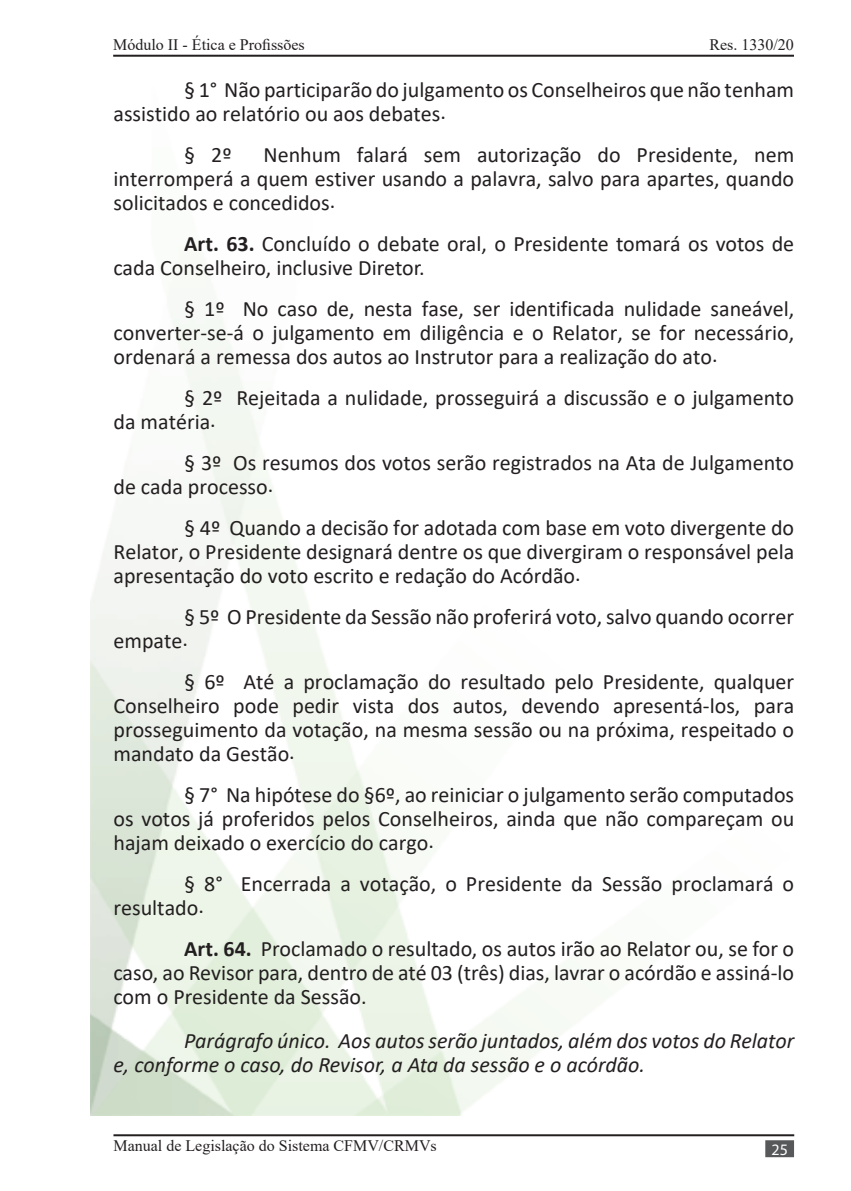
<style>
.page{position:relative;width:851px;height:1191px;background:#fff}
.page>*{position:absolute;margin:0;border:0;box-sizing:border-box;transform-origin:0 0}
.t1{font:22px/24px "Calibri";color:#231f20}
.t2{font:italic 22px/24px "Calibri";color:#231f20}
.t3{font:16px "Times New Roman";color:#231f20}
.t4{font:16px "Myriad Pro";color:#fff}
.s1{font-weight:700}
</style>
<div class="page">
<hr style="left:113px;top:1134px;width:681px;height:2px;background:#231f20">
<div style="left:765px;top:1140px;width:28px;height:17px;background:#57585a;border:2px solid #57585a"></div>
<hr style="left:113px;top:55px;width:680px;height:2px;background:#231f20">
<p class="t3" style="left:113px;top:33px;width:193px">Módulo II - Ética e Profissões</p>
<p class="t3" style="left:709px;top:33px;width:86px">Res. 1330/20</p>
<p class="t1" style="left:113px;top:77px;width:682px;text-indent:71px">§ 1° Não participarão do julgamento os Conselheiros que não tenham assistido ao relatório ou aos debates.</p>
<p class="t1" style="left:184px;top:142px;width:49px">§ 2º</p>
<p class="t1" style="left:113px;top:142px;width:682px;text-align:justify;text-indent:150px">Nenhum falará sem autorização do Presidente, nem interromperá a quem estiver usando a palavra, salvo para apartes, quando solicitados e concedidos.</p>
<p class="t1" style="left:113px;top:231px;width:682px;text-indent:71px"><span class="s1">Art. 63.</span> Concluído o debate oral, o Presidente tomará os votos de cada Conselheiro, inclusive Diretor.</p>
<p class="t1" style="left:113px;top:296px;width:682px;text-align:justify;text-indent:71px">§ 1º No caso de, nesta fase, ser identificada nulidade saneável, converter-se-á o julgamento em diligência e o Relator, se for necessário, ordenará a remessa dos autos ao Instrutor para a realização do ato.</p>
<p class="t1" style="left:113px;top:385px;width:682px;text-indent:71px">§ 2º Rejeitada a nulidade, prosseguirá a discussão e o julgamento da matéria.</p>
<p class="t1" style="left:113px;top:450px;width:682px;text-indent:71px">§ 3º Os resumos dos votos serão registrados na Ata de Julgamento de cada processo.</p>
<p class="t1" style="left:113px;top:515px;width:682px;text-align:justify;text-indent:71px">§ 4º Quando a decisão for adotada com base em voto divergente do Relator, o Presidente designará dentre os que divergiram o responsável pela apresentação do voto escrito e redação do Acórdão.</p>
<p class="t1" style="left:113px;top:604px;width:682px;text-indent:71px">§ 5º O Presidente da Sessão não proferirá voto, salvo quando ocorrer empate.</p>
<p class="t1" style="left:113px;top:669px;width:682px;text-align:justify;text-indent:71px">§ 6º Até a proclamação do resultado pelo Presidente, qualquer Conselheiro pode pedir vista dos autos, devendo apresentá-los, para prosseguimento da votação, na mesma sessão ou na próxima, respeitado o mandato da Gestão.</p>
<p class="t1" style="left:113px;top:782px;width:682px;text-align:justify;text-indent:71px">§ 7° Na hipótese do §6º, ao reiniciar o julgamento serão computados os votos já proferidos pelos Conselheiros, ainda que não compareçam ou hajam deixado o exercício do cargo.</p>
<p class="t1" style="left:113px;top:871px;width:682px;text-indent:71px">§ 8° Encerrada a votação, o Presidente da Sessão proclamará o resultado.</p>
<p class="t1" style="left:113px;top:936px;width:682px;text-align:justify;text-indent:71px"><span class="s1">Art. 64.</span> Proclamado o resultado, os autos irão ao Relator ou, se for o caso, ao Revisor para, dentro de até 03 (três) dias, lavrar o acórdão e assiná-lo com o Presidente da Sessão.</p>
<p class="t2" style="left:113px;top:1028px;width:682px;text-indent:71px">Parágrafo único. Aos autos serão juntados, além dos votos do Relator e, conforme o caso, do Revisor, a Ata da sessão e o acórdão.</p>
<p class="t3" style="left:113px;top:1134px;width:325px">Manual de Legislação do Sistema CFMV/CRMVs</p>
<p class="t4" style="left:771px;top:1140px;width:18px">25</p>
</div>
